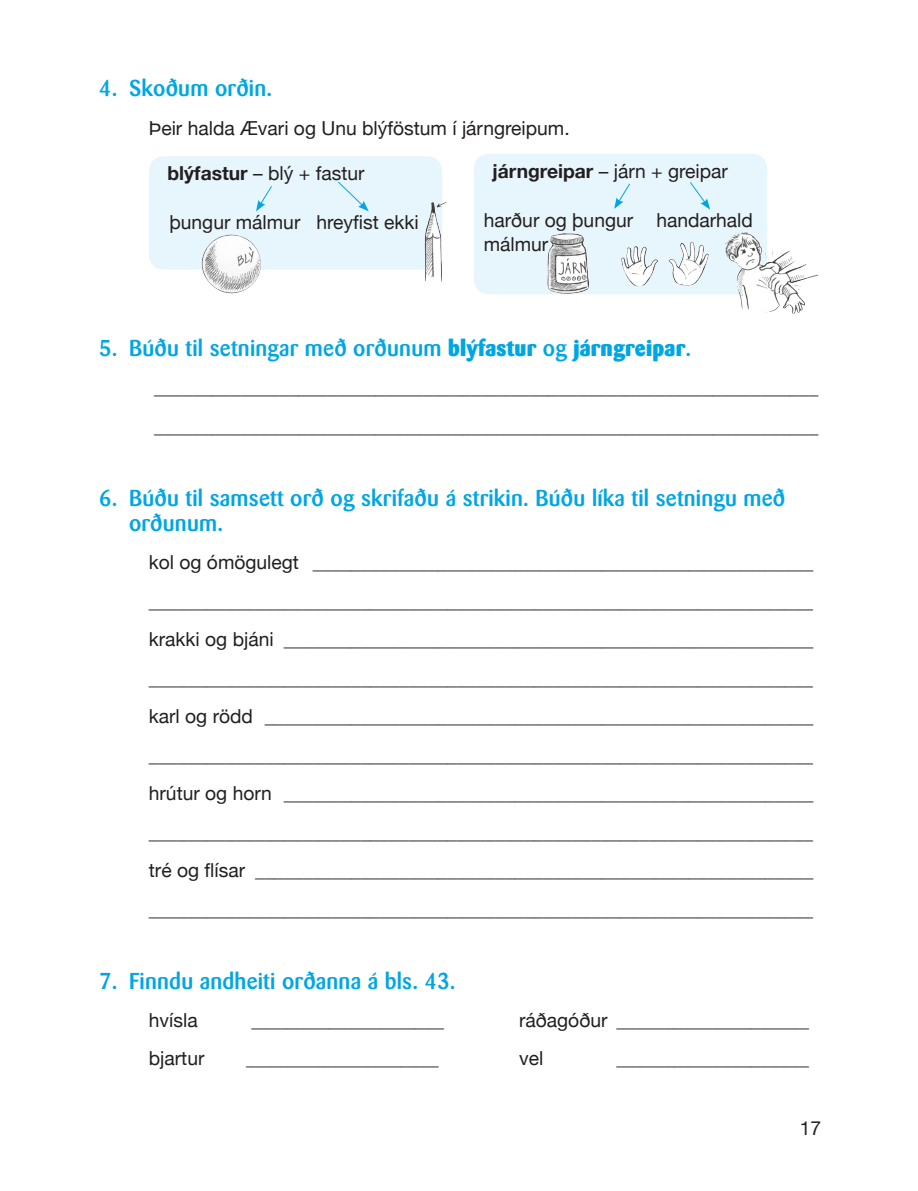
<style>
.page{position:relative;width:918px;height:1191px;background:#fff}
.page>*{position:absolute;margin:0;border:0;box-sizing:border-box;transform-origin:0 0}
.t1{font:500 22.75px/24.5px "Barmeno";letter-spacing:.01em;color:#00a6e4}
.t2{font:19.25px/38.5px "Helvetica Neue";color:#231f20}
.t3{font:19.25px "Helvetica Neue";color:#231f20}
.s1{font-weight:700}
.s2{font-weight:800}
</style>
<div class="page">
<div style="left:149px;top:156px;width:293px;height:113px;background:#e7f6fc;border-radius:15px"></div>
<svg style="left:256px;top:186px;width:16px;height:25px"></svg>
<svg style="left:338px;top:181px;width:31px;height:30px"></svg>
<div style="left:474px;top:154px;width:293px;height:140px;background:#e7f6fc;border-radius:15px"></div>
<svg style="left:614px;top:183px;width:16px;height:26px"></svg>
<svg style="left:690px;top:182px;width:20px;height:28px"></svg>
<img style="left:423px;top:202px;width:23px;height:80px">
<img style="left:196px;top:235px;width:71px;height:59px">
<img style="left:725px;top:232px;width:94px;height:82px">
<img style="left:621px;top:241px;width:88px;height:46px">
<img style="left:547px;top:233px;width:42px;height:61px">
<p class="t1" style="left:99px;top:76px;width:174px">4. Skoðum orðin.</p>
<p class="t2" style="left:149px;top:109px;width:422px">Þeir halda Ævari og Unu blýföstum í járngreipum.</p>
<p class="t2" style="left:167px;top:154px;width:198px"><span class="s1">blýfastur</span> – blý + fastur</p>
<p class="t2" style="left:169px;top:203px;width:251px">þungur málmur hreyfist ekki</p>
<p class="t2" style="left:492px;top:151px;width:237px"><span class="s1">járngreipar</span> – járn + greipar</p>
<p class="t2" style="left:484px;top:207px;width:271px;line-height:24.5px">harður og þungur handarhald málmur</p>
<p class="t1" style="left:99px;top:335px;width:593px">5. Búðu til setningar með orðunum <span class="s2">blýfastur</span> og <span class="s2">járngreipar</span>.</p>
<p class="t2" style="left:154px;top:368px;width:666px">_____________________________________________________________________ _____________________________________________________________________</p>
<p class="t1" style="left:129px;top:486px;width:658px;text-indent:-30px">6. Búðu til samsett orð og skrifaðu á strikin. Búðu líka til setningu með orðunum.</p>
<p class="t2" style="left:149px;top:543px;width:666px;text-align:justify">kol og ómögulegt ____________________________________________________ _____________________________________________________________________ krakki og bjáni _______________________________________________________ _____________________________________________________________________ karl og rödd _________________________________________________________ _____________________________________________________________________ hrútur og horn _______________________________________________________ _____________________________________________________________________ tré og flísar __________________________________________________________ _____________________________________________________________________</p>
<p class="t1" style="left:99px;top:969px;width:358px">7. Finndu andheiti orðanna á bls. 43.</p>
<p class="t2" style="left:149px;top:1000px;width:50px">hvísla</p>
<p class="t2" style="left:149px;top:1039px;width:57px">bjartur</p>
<p class="t2" style="left:252px;top:1000px;width:194px">____________________</p>
<p class="t2" style="left:246px;top:1039px;width:194px">____________________</p>
<p class="t2" style="left:519px;top:1000px;width:291px">ráðagóður ____________________ vel</p>
<p class="t2" style="left:616px;top:1039px;width:194px">____________________</p>
<p class="t3" style="left:800px;top:1116px;width:23px">17</p>
</div>
